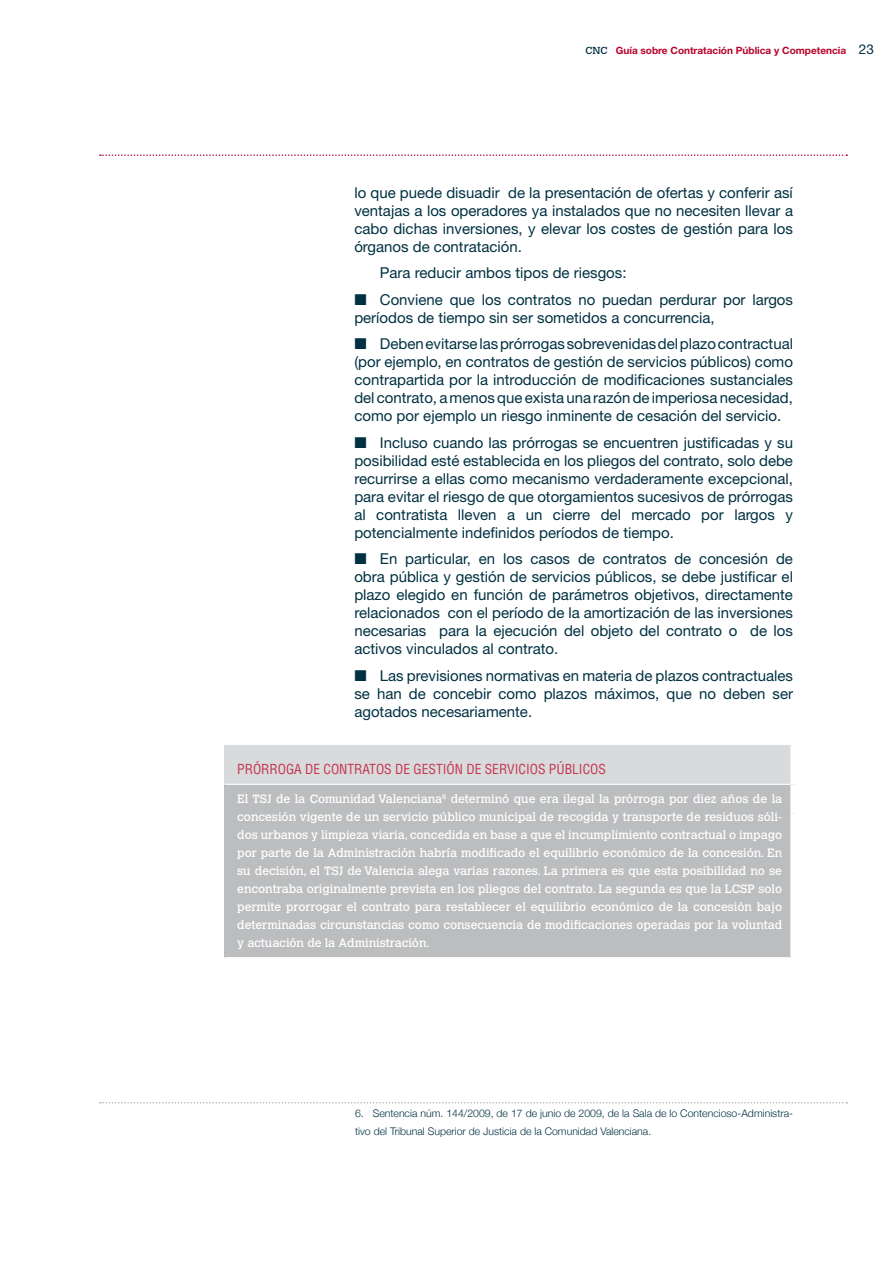
<style>
.page{position:relative;width:893px;height:1263px;background:#fff}
.page>*{position:absolute;margin:0;border:0;box-sizing:border-box;transform-origin:0 0}
.t1{font:15px/18px "Helvetica Neue";color:#003142;text-align:justify}
.t2{font:condensed 13.5px "Helvetica";color:#c53554}
.t3{font:12px/18px "Calvert MT Std";letter-spacing:-.005em;color:#fff;text-align:justify}
.t4{font:300 10.5px/18px "Helvetica Neue";color:#003142}
.t5{font:700 10.05px "Helvetica Neue";color:#b70229}
.s1{font-family:"Calvert MT Std";font-weight:400;color:#003142}
.s2{font-weight:400;font-size:13.5px;color:#003142}
.s3{font-family:"Flama";font-weight:300}
</style>
<div class="page">
<svg style="left:100px;top:1102px;width:747px;height:1px"></svg>
<svg style="left:100px;top:154px;width:747px;height:2px"></svg>
<div style="left:224px;top:745px;width:571px;height:39px;background:#d9dadb"></div>
<div style="left:224px;top:784px;width:571px;height:174px;background:#bcbdbf"></div>
<div style="left:790px;top:745px;width:9px;height:39px;background:#fff"></div>
<div style="left:790px;top:784px;width:9px;height:30px;background:#fff"></div>
<div style="left:790px;top:814px;width:9px;height:29px;background:#fff"></div>
<div style="left:790px;top:843px;width:9px;height:115px;background:#fff"></div>
<hr style="left:224px;top:784px;width:566px;height:1px;background:#fff">
<hr style="left:224px;top:957px;width:566px;height:1px;background:#fff">
<p class="t5" style="left:585px;top:44px;width:290px"><span class="s1">CNC</span> Guía sobre Contratación Pública y Competencia <span class="s2">23</span></p>
<p class="t1" style="left:354px;top:183px;width:440px">lo que puede disuadir de la presentación de ofertas y conferir así ventajas a los operadores ya instalados que no necesiten llevar a cabo dichas inversiones, y elevar los costes de gestión para los órganos de contratación.</p>
<p class="t1" style="left:354px;top:260px;width:440px;line-height:26.5px;text-indent:26px">Para reducir ambos tipos de riesgos:<br><span class="s3">π</span> Conviene que los contratos no puedan perdurar por largos</p>
<p class="t1" style="left:354px;top:304px;width:440px;line-height:26.5px">períodos de tiempo sin ser sometidos a concurrencia,<br><span class="s3">π</span> Deben evitarse las prórrogas sobrevenidas del plazo contractual</p>
<p class="t1" style="left:354px;top:353px;width:440px">(por ejemplo, en contratos de gestión de servicios públicos) como contrapartida por la introducción de modificaciones sustanciales del contrato, a menos que exista una razón de imperiosa necesidad, como por ejemplo un riesgo inminente de cesación del servicio.</p>
<p class="t1" style="left:354px;top:433px;width:440px"><span class="s3">π</span> Incluso cuando las prórrogas se encuentren justificadas y su posibilidad esté establecida en los pliegos del contrato, solo debe recurrirse a ellas como mecanismo verdaderamente excepcional, para evitar el riesgo de que otorgamientos sucesivos de prórrogas al contratista lleven a un cierre del mercado por largos y potencialmente indefinidos períodos de tiempo.</p>
<p class="t1" style="left:354px;top:550px;width:440px"><span class="s3">π</span> En particular, en los casos de contratos de concesión de obra pública y gestión de servicios públicos, se debe justificar el plazo elegido en función de parámetros objetivos, directamente relacionados con el período de la amortización de las inversiones necesarias para la ejecución del objeto del contrato o de los activos vinculados al contrato.</p>
<p class="t1" style="left:354px;top:666px;width:440px"><span class="s3">π</span> Las previsiones normativas en materia de plazos contractuales se han de concebir como plazos máximos, que no deben ser agotados necesariamente.</p>
<p class="t2" style="left:237px;top:761px;width:17px">PRÓRROGA</p>
<p class="t2" style="left:305px;top:761px;width:27px">DE CONTRATOS</p>
<p class="t2" style="left:395px;top:761px;width:27px">DE GESTIÓN</p>
<p class="t2" style="left:466px;top:761px;width:26px">DE SERVICIOS</p>
<p class="t2" style="left:549px;top:761px;width:31px">PÚBLICOS</p>
<p class="t3" style="left:237px;top:790px;width:546px">El TSJ de la Comunidad Valenciana<sup>6</sup> determinó que era ilegal la prórroga por diez años de la concesión vigente de un servicio público municipal de recogida y transporte de residuos sóli&shy;dos urbanos y limpieza viaria, concedida en base a que el incumplimiento contractual o impago por parte de la Administración habría modificado el equilibrio económico de la concesión. En su decisión, el TSJ de Valencia alega varias razones. La primera es que esta posibilidad no se encontraba originalmente prevista en los pliegos del contrato. La segunda es que la LCSP solo permite prorrogar el contrato para restablecer el equilibrio económico de la concesión bajo determinadas circunstancias como consecuencia de modificaciones operadas por la voluntad y actuación de la Administración.</p>
<p class="t4" style="left:355px;top:1104px;width:439px">6. Sentencia núm. 144/2009, de 17 de junio de 2009, de la Sala de lo Contencioso-Administra&shy;tivo del Tribunal Superior de Justicia de la Comunidad Valenciana.</p>
</div>
